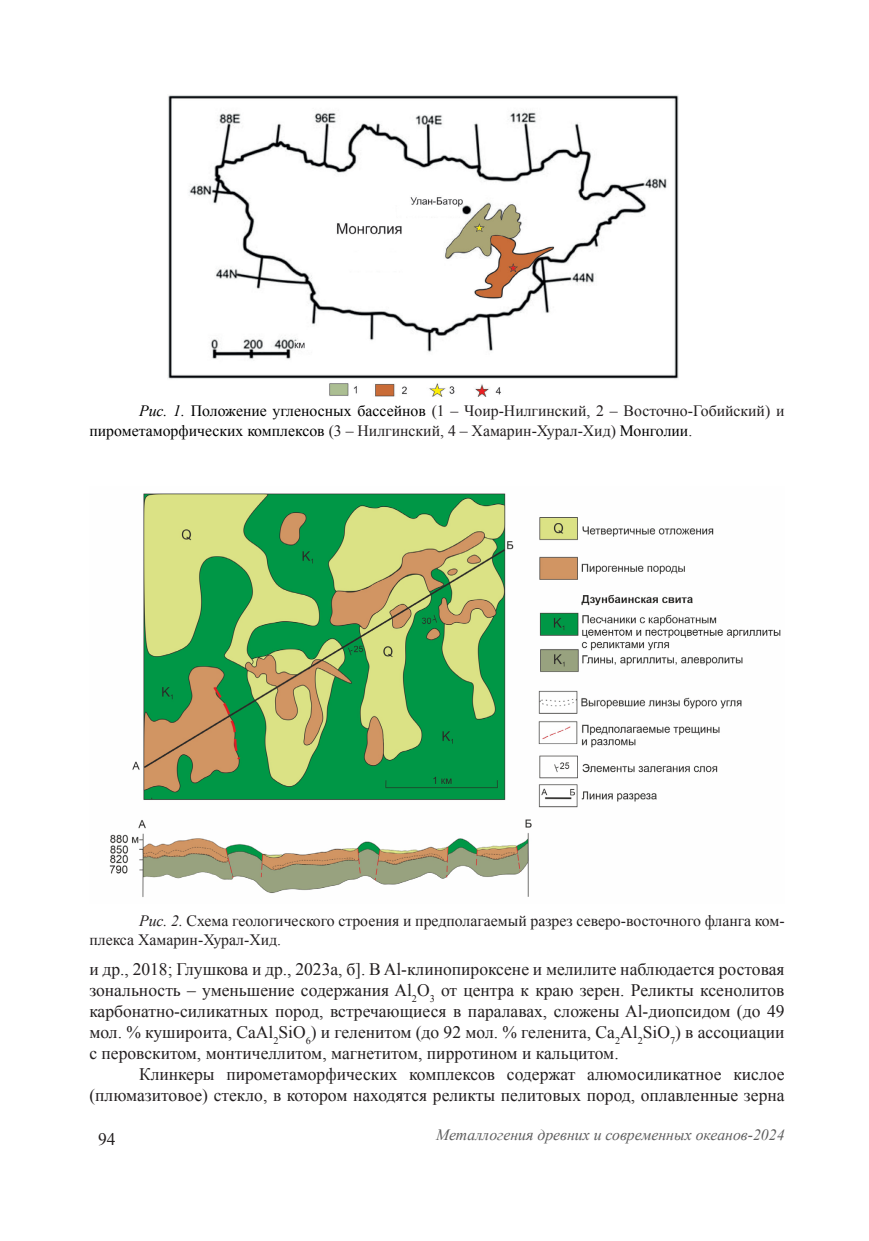
<style>
.page{position:relative;width:869px;height:1241px;background:#fff}
.page>*{position:absolute;margin:0;border:0;box-sizing:border-box;transform-origin:0 0}
.t1{font:17.5px/21px "Times New Roman";color:#231f20;text-align:justify}
.t2{font:15.75px/19.2px "Times New Roman";color:#231f20}
.t3{font:italic 15.75px "Times New Roman";color:#5d5d5d}
.s1{font-style:italic;color:#000}
.s2{color:#000}
.s3{font-style:italic}
</style>
<div class="page">
<img style="left:168px;top:95px;width:510px;height:301px">
<img style="left:109px;top:493px;width:672px;height:404px">
<p class="t2" style="left:89px;top:401px;width:696px;text-indent:50px"><span class="s1">Рис. 1.</span> <span class="s2">Положение угленосных бассейнов</span> (1 – Чоир-Нилгинский, 2 – Восточно-Гобийский) и <span class="s2">пирометаморфических комплексов</span> (3 – Нилгинский, 4 – Хамарин-Хурал-Хид) <span class="s2">Монголии</span>.</p>
<p class="t2" style="left:89px;top:910px;width:696px;text-indent:50px"><span class="s3">Рис. 2.</span> Схема геологического строения и предполагаемый разрез северо-восточного фланга ком&shy;плекса Хамарин-Хурал-Хид.</p>
<p class="t1" style="left:89px;top:957px;width:696px">и др., 2018; Глушкова и др., 2023а, б]. В Al-клинопироксене и мелилите наблюдается ростовая зональность – уменьшение содержания Al<sub>2</sub>O<sub>3</sub> от центра к краю зерен. Реликты ксенолитов карбонатно-силикатных пород, встречающиеся в паралавах, сложены Al-диопсидом (до 49 мол. % кушироита, CaAl<sub>2</sub>SiO<sub>6</sub>) и геленитом (до 92 мол. % геленита, Ca<sub>2</sub>Al<sub>2</sub>SiO<sub>7</sub>) в ассоциации с перовскитом, монтичеллитом, магнетитом, пирротином и кальцитом.</p>
<p class="t1" style="left:89px;top:1062px;width:696px;text-align:right">Клинкеры пирометаморфических комплексов содержат алюмосиликатное кислое (плюмазитовое) стекло, в котором находятся реликты пелитовых пород, оплавленные зерна</p>
<p class="t1" style="left:98px;top:1127px;width:19px">94</p>
<p class="t3" style="left:436px;top:1123px;width:349px">Металлогения древних и современных океанов-2024</p>
</div>
